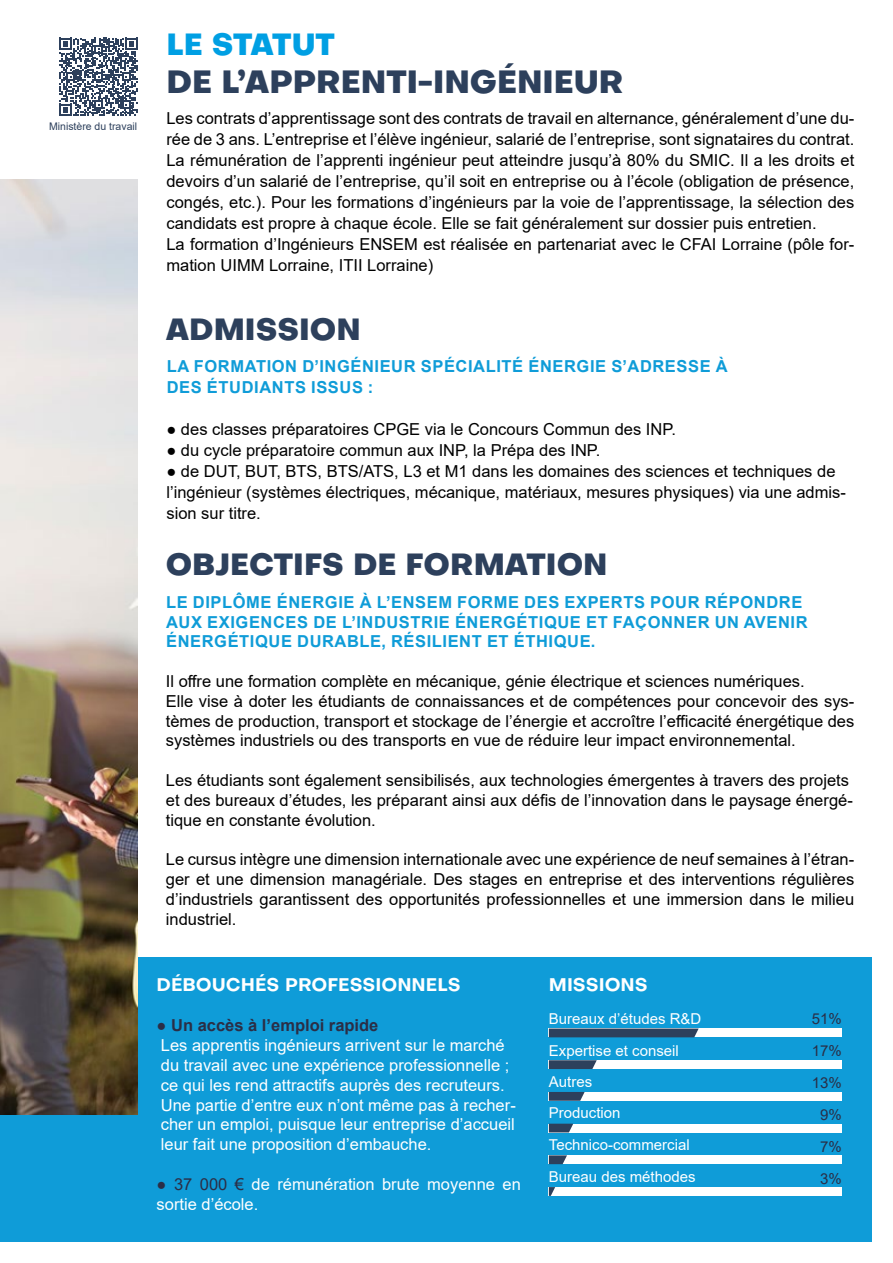
<style>
.page{position:relative;width:893px;height:1263px;background:#fff}
.page>*{position:absolute;margin:0;border:0;box-sizing:border-box;transform-origin:0 0}
.t1{font:800 31.5px "Objective";color:#2d405c}
.t2{font:800 30px "Objective";color:#2d405c}
.t3{font:800 30px "Objective";letter-spacing:-.01em;color:#009fe3}
.t4{font:700 18px "Objective";color:#fff}
.t5{font:16.5px/21px "Arial";color:#000}
.t6{font:16.5px/19.8px "Arial";color:#fff}
.t7{font:700 16.5px/19.8px "Arial";letter-spacing:.035em;color:#0f9cd8}
.t8{font:15px/31.7px "Arial";color:#fff}
.t9{font:15px/32.1px "Arial";color:#2a2e46;text-align:center}
.t10{font:10.5px "Arial";color:#2d405c}
.s1{color:#2b2e46}
.s2{font-weight:700;color:#2b2e46}
</style>
<div class="page">
<div style="left:0;top:957px;width:872px;height:285px;background:#0f9cd8"></div>
<div style="left:549px;top:1028px;width:293px;height:9px;background:#fff"></div>
<svg style="left:549px;top:1028px;width:150px;height:9px"></svg>
<div style="left:549px;top:1060px;width:293px;height:9px;background:#fff"></div>
<svg style="left:549px;top:1060px;width:48px;height:9px"></svg>
<div style="left:549px;top:1092px;width:293px;height:9px;background:#fff"></div>
<svg style="left:549px;top:1092px;width:36px;height:9px"></svg>
<div style="left:549px;top:1124px;width:293px;height:8px;background:#fff"></div>
<svg style="left:549px;top:1124px;width:24px;height:8px"></svg>
<div style="left:549px;top:1155px;width:293px;height:9px;background:#fff"></div>
<svg style="left:549px;top:1155px;width:18px;height:9px"></svg>
<div style="left:549px;top:1187px;width:293px;height:9px;background:#fff"></div>
<svg style="left:549px;top:1187px;width:6px;height:9px"></svg>
<img style="left:0;top:180px;width:137px;height:934px">
<svg style="left:60px;top:38px;width:78px;height:78px"></svg>
<p class="t10" style="left:49px;top:119px;width:90px">Ministère du travail</p>
<h2 class="t3" style="left:166px;top:22px;width:170px">LE STATUT</h2>
<h1 class="t1" style="left:166px;top:58px;width:459px">DE L’APPRENTI-INGÉNIEUR</h1>
<p class="t5" style="left:166px;top:107px;width:689px">Les contrats d’apprentissage sont des contrats de travail en alternance, généralement d’une du&shy;rée de 3 ans. L’entreprise et l’élève ingénieur, salarié de l’entreprise, sont signataires du contrat.<br>La rémunération de l’apprenti ingénieur peut atteindre jusqu’à 80% du SMIC. Il a les droits et devoirs d’un salarié de l’entreprise, qu’il soit en entreprise ou à l’école (obligation de présence, congés, etc.). Pour les formations d’ingénieurs par la voie de l’apprentissage, la sélection des candidats est propre à chaque école. Elle se fait généralement sur dossier puis entretien.<br>La formation d’Ingénieurs ENSEM est réalisée en partenariat avec le CFAI Lorraine (pôle for&shy;mation UIMM Lorraine, ITII Lorraine)</p>
<h2 class="t2" style="left:166px;top:307px;width:196px">ADMISSION</h2>
<p class="t7" style="left:167px;top:356px;width:563px;line-height:21px">LA FORMATION D’INGÉNIEUR SPÉCIALITÉ ÉNERGIE S’ADRESSE À<br>DES ÉTUDIANTS ISSUS :</p>
<p class="t5" style="left:166px;top:419px;width:511px">● des classes préparatoires CPGE via le Concours Commun des INP.</p>
<p class="t5" style="left:166px;top:440px;width:435px">● du cycle préparatoire commun aux INP, la Prépa des INP.</p>
<p class="t5" style="left:166px;top:461px;width:681px">● de DUT, BUT, BTS, BTS/ATS, L3 et M1 dans les domaines des sciences et techniques de l’ingénieur (systèmes électriques, mécanique, matériaux, mesures physiques) via une admis&shy;sion sur titre.</p>
<h2 class="t2" style="left:166px;top:542px;width:443px">OBJECTIFS DE FORMATION</h2>
<p class="t7" style="left:166px;top:592px;width:643px">LE DIPLÔME ÉNERGIE À L’ENSEM FORME DES EXPERTS POUR RÉPONDRE<br>AUX EXIGENCES DE L’INDUSTRIE ÉNERGÉTIQUE ET FAÇONNER UN AVENIR<br>ÉNERGÉTIQUE DURABLE, RÉSILIENT ET ÉTHIQUE.</p>
<p class="t5" style="left:166px;top:671px;width:690px;line-height:19.8px">Il offre une formation complète en mécanique, génie électrique et sciences numériques.<br>Elle vise à doter les étudiants de connaissances et de compétences pour concevoir des sys&shy;tèmes de production, transport et stockage de l’énergie et accroître l’efficacité énergétique des systèmes industriels ou des transports en vue de réduire leur impact environnemental.</p>
<p class="t5" style="left:166px;top:770px;width:689px;line-height:19.8px">Les étudiants sont également sensibilisés, aux technologies émergentes à travers des projets et des bureaux d’études, les préparant ainsi aux défis de l’innovation dans le paysage énergé&shy;tique en constante évolution.</p>
<p class="t5" style="left:166px;top:849px;width:690px;line-height:19.8px;text-align:justify">Le cursus intègre une dimension internationale avec une expérience de neuf semaines à l’étran&shy;ger et une dimension managériale. Des stages en entreprise et des interventions régulières d’industriels garantissent des opportunités professionnelles et une immersion dans le milieu industriel.</p>
<p class="t4" style="left:157px;top:971px;width:306px">DÉBOUCHÉS PROFESSIONNELS</p>
<p class="t4" style="left:549px;top:971px;width:100px">MISSIONS</p>
<p class="t8" style="left:549px;top:1002px;width:154px">Bureaux d’études R&amp;D</p>
<p class="t9" style="left:812px;top:1002px;width:32px">51%<br>17%<br>13%<br>9%<br>7%<br>3%</p>
<p class="t6" style="left:157px;top:1015px;width:361px"><span class="s1">●</span> <span class="s2">Un accès à l’emploi rapide<br></span>Les apprentis ingénieurs arrivent sur le marché du travail avec une expérience professionnelle ; ce qui les rend attractifs auprès des recruteurs.<br>Une partie d’entre eux n’ont même pas à recher&shy;cher un emploi, puisque leur entreprise d’accueil leur fait une proposition d’embauche.</p>
<p class="t6" style="left:157px;top:1174px;width:366px"><span class="s1">● 37 000 €</span> de rémunération brute moyenne en sortie d’école.</p>
<p class="t8" style="left:549px;top:1034px;width:148px">Expertise et conseil<br>Autres<br>Production<br>Technico-commercial<br>Bureau des méthodes</p>
</div>
